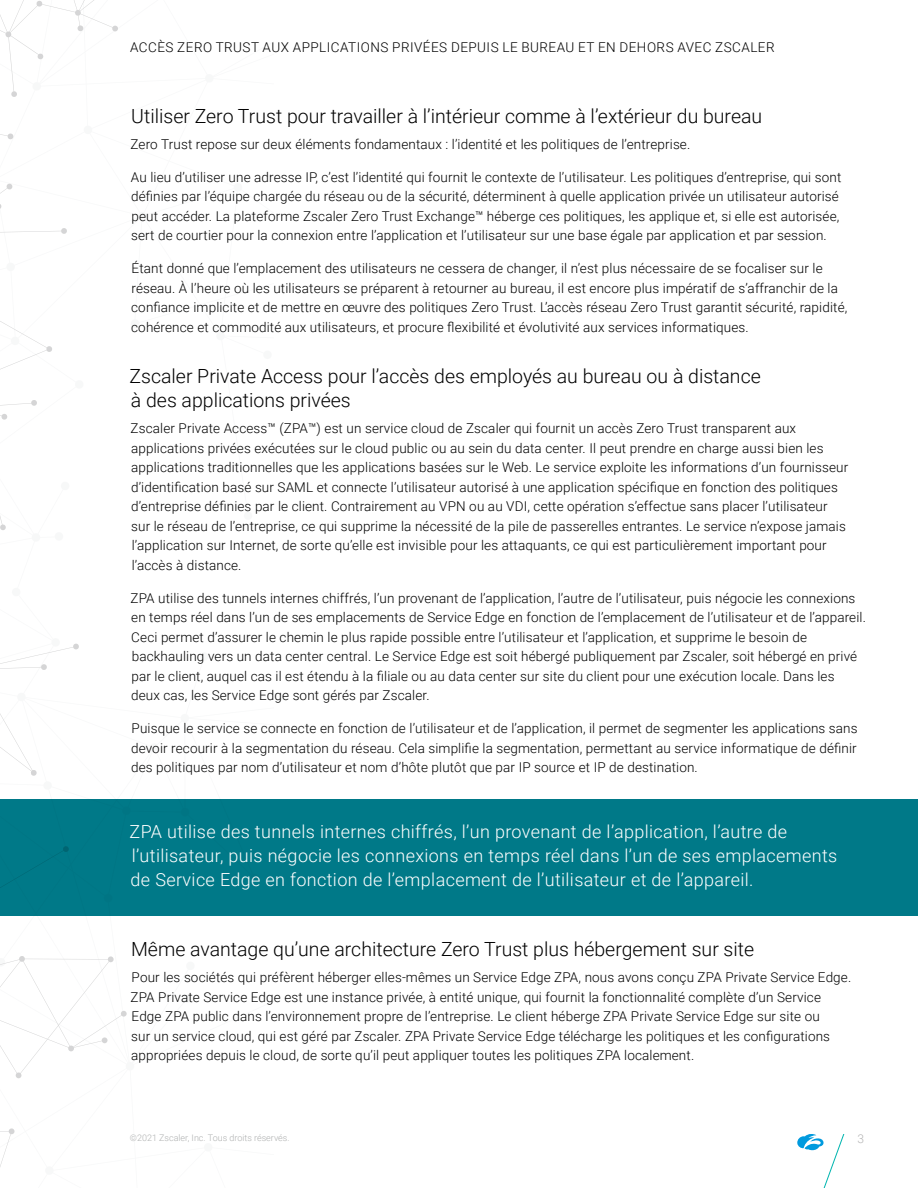
<style>
.page{position:relative;width:918px;height:1188px;background:#fff}
.page>*{position:absolute;margin:0;border:0;box-sizing:border-box;transform-origin:0 0}
.t1{font:300 19.5px/24px "Roboto";color:#000}
.t2{font:300 18px/24px "Roboto";letter-spacing:.02em;color:#fff}
.t3{font:300 13.5px/19.5px "Roboto";letter-spacing:.01em;color:#000}
.t4{font:300 13.5px "Roboto";letter-spacing:.035em;color:#000}
.t5{font:300 12px "Roboto";color:#b3b3b3}
.t6{font:300 9px "Roboto";color:#aeb0b0}
</style>
<div class="page">
<svg style="left:797px;top:1134px;width:47px;height:54px"></svg>
<svg style="left:0;top:0;width:127px;height:1167px"></svg>
<div style="left:0;top:799px;width:918px;height:117px;background:#007988"></div>
<p class="t4" style="left:130px;top:38px;width:646px">ACCÈS ZERO TRUST AUX APPLICATIONS PRIVÉES DEPUIS LE BUREAU ET EN DEHORS AVEC ZSCALER</p>
<h1 class="t1" style="left:131px;top:103px;width:632px">Utiliser Zero Trust pour travailler à l’intérieur comme à l’extérieur du bureau</h1>
<p class="t3" style="left:131px;top:134px;width:561px">Zero Trust repose sur deux éléments fondamentaux : l’identité et les politiques de l’entreprise.</p>
<p class="t3" style="left:131px;top:167px;width:712px">Au lieu d’utiliser une adresse IP, c’est l’identité qui fournit le contexte de l’utilisateur. Les politiques d’entreprise, qui sont définies par l’équipe chargée du réseau ou de la sécurité, déterminent à quelle application privée un utilisateur autorisé peut accéder. La plateforme Zscaler Zero Trust Exchange™ héberge ces politiques, les applique et, si elle est autorisée, sert de courtier pour la connexion entre l’application et l’utilisateur sur une base égale par application et par session.</p>
<p class="t3" style="left:131px;top:258px;width:718px">Étant donné que l’emplacement des utilisateurs ne cessera de changer, il n’est plus nécessaire de se focaliser sur le réseau. À l’heure où les utilisateurs se préparent à retourner au bureau, il est encore plus impératif de s’affranchir de la confiance implicite et de mettre en œuvre des politiques Zero Trust. L’accès réseau Zero Trust garantit sécurité, rapidité, cohérence et commodité aux utilisateurs, et procure flexibilité et évolutivité aux services informatiques.</p>
<h1 class="t1" style="left:130px;top:363px;width:633px">Zscaler Private Access pour l’accès des employés au bureau ou à distance à des applications privées</h1>
<p class="t3" style="left:131px;top:418px;width:719px">Zscaler Private Access™ (ZPA™) est un service cloud de Zscaler qui fournit un accès Zero Trust transparent aux applications privées exécutées sur le cloud public ou au sein du data center. Il peut prendre en charge aussi bien les applications traditionnelles que les applications basées sur le Web. Le service exploite les informations d’un fournisseur d’identification basé sur SAML et connecte l’utilisateur autorisé à une application spécifique en fonction des politiques d’entreprise définies par le client. Contrairement au VPN ou au VDI, cette opération s’effectue sans placer l’utilisateur sur le réseau de l’entreprise, ce qui supprime la nécessité de la pile de passerelles entrantes. Le service n’expose jamais l’application sur Internet, de sorte qu’elle est invisible pour les attaquants, ce qui est particulièrement important pour l’accès à distance.</p>
<p class="t3" style="left:131px;top:588px;width:737px">ZPA utilise des tunnels internes chiffrés, l’un provenant de l’application, l’autre de l’utilisateur, puis négocie les connexions en temps réel dans l’un de ses emplacements de Service Edge en fonction de l’emplacement de l’utilisateur et de l’appareil.<br>Ceci permet d’assurer le chemin le plus rapide possible entre l’utilisateur et l’application, et supprime le besoin de backhauling vers un data center central. Le Service Edge est soit hébergé publiquement par Zscaler, soit hébergé en privé par le client, auquel cas il est étendu à la filiale ou au data center sur site du client pour une exécution locale. Dans les<br>deux cas, les Service Edge sont gérés par Zscaler.</p>
<p class="t3" style="left:131px;top:718px;width:728px;text-align:justify">Puisque le service se connecte en fonction de l’utilisateur et de l’application, il permet de segmenter les applications sans devoir recourir à la segmentation du réseau. Cela simplifie la segmentation, permettant au service informatique de définir des politiques par nom d’utilisateur et nom d’hôte plutôt que par IP source et IP de destination.</p>
<p class="t2" style="left:130px;top:819px;width:709px">ZPA utilise des tunnels internes chiffrés, l’un provenant de l’application, l’autre de l’utilisateur, puis négocie les connexions en temps réel dans l’un de ses emplacements de Service Edge en fonction de l’emplacement de l’utilisateur et de l’appareil.</p>
<h1 class="t1" style="left:131px;top:936px;width:625px">Même avantage qu’une architecture Zero Trust plus hébergement sur site</h1>
<p class="t3" style="left:131px;top:967px;width:722px">Pour les sociétés qui préfèrent héberger elles-mêmes un Service Edge ZPA, nous avons conçu ZPA Private Service Edge.<br>ZPA Private Service Edge est une instance privée, à entité unique, qui fournit la fonctionnalité complète d’un Service Edge ZPA public dans l’environnement propre de l’entreprise. Le client héberge ZPA Private Service Edge sur site ou<br>sur un service cloud, qui est géré par Zscaler. ZPA Private Service Edge télécharge les politiques et les configurations appropriées depuis le cloud, de sorte qu’il peut appliquer toutes les politiques ZPA localement.</p>
<p class="t6" style="left:130px;top:1131px;width:161px">©2021 Zscaler, Inc. Tous droits réservés.</p>
<p class="t5" style="left:857px;top:1130px;width:8px">3</p>
</div>
